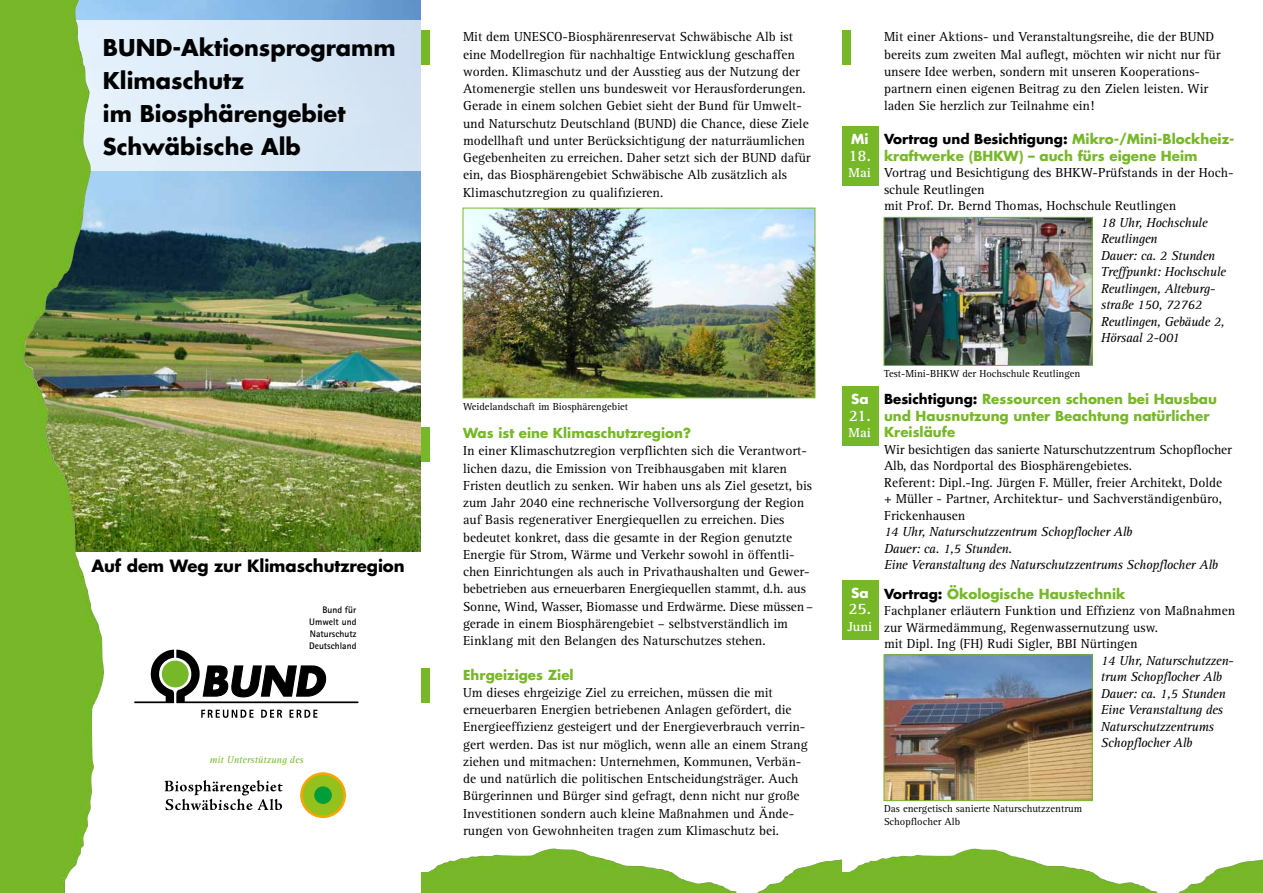
<style>
.page{position:relative;width:1263px;height:893px;background:#fff}
.page>*{position:absolute;margin:0;border:0;box-sizing:border-box;transform-origin:0 0}
.t1{font:700 22.5px/33px "Futura";color:#000}
.t2{font:700 16.5px "Futura";letter-spacing:-.005em;color:#000}
.t3{font:700 16.5px "Rotis Serif";color:#fff}
.t4{font:13.5px/17.2px "Rotis Serif";color:#000}
.t5{font:italic 13.5px/16.5px "Rotis Serif";letter-spacing:-.025em;color:#000}
.t6{font:700 13.5px/16.5px "Futura";color:#76b828}
.t7{font:700 13.5px "Rotis Serif";color:#fff}
.t8{font:700 13.5px "Futura";color:#fff}
.t9{font:10.5px/12.6px "Rotis Serif";color:#000}
.t10{font:italic 10.2px "Rotis Serif";color:#76b828}
.t11{font:700 9.6px/11.9px "Rotis Sans Serif";color:#000;text-align:justify}
.s1{color:#000}
</style>
<div class="page">
<img style="left:842px;top:849px;width:417px;height:44px">
<img style="left:421px;top:849px;width:417px;height:44px">
<img style="left:104px;top:0;width:317px;height:551px">
<img style="left:465px;top:210px;width:348px;height:186px">
<div style="left:463px;top:208px;width:352px;height:190px;border:1px solid #76b828"></div>
<div style="left:421px;top:30px;width:8px;height:34px;background:#76b828"></div>
<div style="left:842px;top:30px;width:8px;height:34px;background:#76b828"></div>
<div style="left:421px;top:427px;width:8px;height:34px;background:#76b828"></div>
<div style="left:421px;top:668px;width:8px;height:35px;background:#76b828"></div>
<img style="left:886px;top:219px;width:204px;height:145px">
<div style="left:884px;top:217px;width:208px;height:149px;border:1px solid #76b828"></div>
<img style="left:886px;top:657px;width:204px;height:142px">
<div style="left:884px;top:655px;width:208px;height:146px;border:1px solid #76b828"></div>
<svg style="left:300px;top:772px;width:46px;height:46px"></svg>
<div style="left:303px;top:775px;width:40px;height:40px;background:#94c11c;border-radius:50%"></div>
<div style="left:314px;top:786px;width:18px;height:18px;background:#009d3b;border-radius:50%"></div>
<svg style="left:165px;top:780px;width:118px;height:30px"></svg>
<div style="left:10px;top:20px;width:411px;height:151px;background:#dceaf8"></div>
<img style="left:0;top:0;width:104px;height:893px">
<div style="left:842px;top:126px;width:36px;height:60px;background:#76b828"></div>
<div style="left:842px;top:386px;width:36px;height:59px;background:#76b828"></div>
<div style="left:842px;top:580px;width:36px;height:59px;background:#76b828"></div>
<svg style="left:134px;top:650px;width:225px;height:53px"></svg>
<div style="left:162px;top:661px;width:27px;height:26px;background:#76b828;border-radius:50%"></div>
<svg style="left:201px;top:710px;width:53px;height:8px"></svg>
<svg style="left:261px;top:710px;width:21px;height:8px"></svg>
<svg style="left:289px;top:710px;width:28px;height:8px"></svg>
<h1 class="t1" style="left:103px;top:30px;width:294px">BUND-Aktionsprogramm<br>Klimaschutz<br>im Biosphärengebiet<br>Schwäbische Alb</h1>
<p class="t2" style="left:91px;top:555px;width:315px">Auf dem Weg zur Klimaschutzregion</p>
<p class="t11" style="left:309px;top:603px;width:49px;text-indent:13px">Bund für Umwelt und Naturschutz Deutschland</p>
<p class="t10" style="left:210px;top:754px;width:96px">mit Unterstützung des</p>
<p class="t4" style="left:463px;top:29px;width:349px">Mit dem UNESCO-Biosphärenreservat Schwäbische Alb ist eine Modellregion für nachhaltige Entwicklung geschaffen worden. Klimaschutz und der Ausstieg aus der Nutzung der Atomenergie stellen uns bundesweit vor Herausforderungen.<br>Gerade in einem solchen Gebiet sieht der Bund für Umwelt&shy;und Naturschutz Deutschland (BUND) die Chance, diese Ziele modellhaft und unter Berücksichtigung der naturräumlichen Gegebenheiten zu erreichen. Daher setzt sich der BUND dafür ein, das Biosphärengebiet Schwäbische Alb zusätzlich als Klimaschutzregion zu qualifizieren.</p>
<p class="t4" style="left:884px;top:29px;width:338px">Mit einer Aktions- und Veranstaltungsreihe, die der BUND bereits zum zweiten Mal auflegt, möchten wir nicht nur für unsere Idee werben, sondern mit unseren Kooperations&shy;partnern einen eigenen Beitrag zu den Zielen leisten. Wir laden Sie herzlich zur Teilnahme ein!</p>
<p class="t6" style="left:884px;top:130px;width:352px"><span class="s1">Vortrag und Besichtigung:</span> Mikro-/Mini-Blockheiz&shy;kraftwerke (BHKW) – auch fürs eigene Heim</p>
<p class="t4" style="left:884px;top:165px;width:351px;line-height:16.5px">Vortrag und Besichtigung des BHKW-Prüfstands in der Hoch&shy;schule Reutlingen<br>mit Prof. Dr. Bernd Thomas, Hochschule Reutlingen</p>
<p class="t5" style="left:1101px;top:214px;width:126px">18 Uhr, Hochschule<br>Reutlingen<br>Dauer: ca. 2 Stunden<br>Treffpunkt: Hochschule<br>Reutlingen, Alteburg&shy;straße 150, 72762<br>Reutlingen, Gebäude 2,<br>Hörsaal 2-001</p>
<p class="t8" style="left:851px;top:130px;width:19px">Mi</p>
<p class="t3" style="left:848px;top:146px;width:24px">18.</p>
<p class="t7" style="left:849px;top:165px;width:24px">Mai</p>
<p class="t9" style="left:463px;top:400px;width:167px">Weidelandschaft im Biosphärengebiet</p>
<p class="t6" style="left:463px;top:424px;width:230px">Was ist eine Klimaschutzregion?</p>
<p class="t4" style="left:463px;top:443px;width:352px">In einer Klimaschutzregion verpflichten sich die Verantwort&shy;lichen dazu, die Emission von Treibhausgaben mit klaren Fristen deutlich zu senken. Wir haben uns als Ziel gesetzt, bis zum Jahr 2040 eine rechnerische Vollversorgung der Region auf Basis regenerativer Energiequellen zu erreichen. Dies bedeutet konkret, dass die gesamte in der Region genutzte Energie für Strom, Wärme und Verkehr sowohl in öffentli&shy;chen Einrichtungen als auch in Privathaushalten und Gewer&shy;bebetrieben aus erneuerbaren Energiequellen stammt, d.h. aus Sonne, Wind, Wasser, Biomasse und Erdwärme. Diese müssen – gerade in einem Biosphärengebiet – selbstverständlich im Einklang mit den Belangen des Naturschutzes stehen.</p>
<p class="t6" style="left:463px;top:666px;width:112px">Ehrgeiziges Ziel</p>
<p class="t4" style="left:463px;top:684px;width:346px">Um dieses ehrgeizige Ziel zu erreichen, müssen die mit erneuerbaren Energien betriebenen Anlagen gefördert, die Energieeffizienz gesteigert und der Energieverbrauch verrin&shy;gert werden. Das ist nur möglich, wenn alle an einem Strang ziehen und mitmachen: Unternehmen, Kommunen, Verbän&shy;de und natürlich die politischen Entscheidungsträger. Auch Bürgerinnen und Bürger sind gefragt, denn nicht nur große Investitionen sondern auch kleine Maßnahmen und Ände&shy;rungen von Gewohnheiten tragen zum Klimaschutz bei.</p>
<p class="t8" style="left:851px;top:390px;width:19px">Sa</p>
<p class="t3" style="left:849px;top:405px;width:23px">21.</p>
<p class="t7" style="left:849px;top:425px;width:24px">Mai</p>
<p class="t8" style="left:851px;top:583px;width:19px">Sa</p>
<p class="t3" style="left:848px;top:599px;width:24px">25.</p>
<p class="t7" style="left:847px;top:618px;width:26px">Juni</p>
<p class="t9" style="left:884px;top:368px;width:198px">Test-Mini-BHKW der Hochschule Reutlingen</p>
<p class="t6" style="left:884px;top:391px;width:334px"><span class="s1">Besichtigung:</span> Ressourcen schonen bei Hausbau und Hausnutzung unter Beachtung natürlicher<br>Kreisläufe</p>
<p class="t4" style="left:884px;top:441px;width:349px;line-height:16.5px">Wir besichtigen das sanierte Naturschutzzentrum Schopflocher Alb, das Nordportal des Biosphärengebietes.<br>Referent: Dipl.-Ing. Jürgen F. Müller, freier Architekt, Dolde + Müller - Partner, Architektur- und Sachverständigenbüro, Frickenhausen</p>
<p class="t5" style="left:884px;top:524px;width:336px">14 Uhr, Naturschutzzentrum Schopflocher Alb<br>Dauer: ca. 1,5 Stunden.<br>Eine Veranstaltung des Naturschutzzentrums Schopflocher Alb</p>
<p class="t6" style="left:884px;top:585px;width:243px"><span class="s1">Vortrag:</span> Ökologische Haustechnik</p>
<p class="t4" style="left:884px;top:603px;width:353px;line-height:16.5px">Fachplaner erläutern Funktion und Effizienz von Maßnahmen zur Wärmedämmung, Regenwassernutzung usw.<br>mit Dipl. Ing (FH) Rudi Sigler, BBI Nürtingen</p>
<p class="t5" style="left:1101px;top:652px;width:134px">14 Uhr, Naturschutzzen&shy;trum Schopflocher Alb<br>Dauer: ca. 1,5 Stunden<br>Eine Veranstaltung des<br>Naturschutzzentrums<br>Schopflocher Alb</p>
<p class="t9" style="left:884px;top:803px;width:200px">Das energetisch sanierte Naturschutzzentrum<br>Schopflocher Alb</p>
</div>
